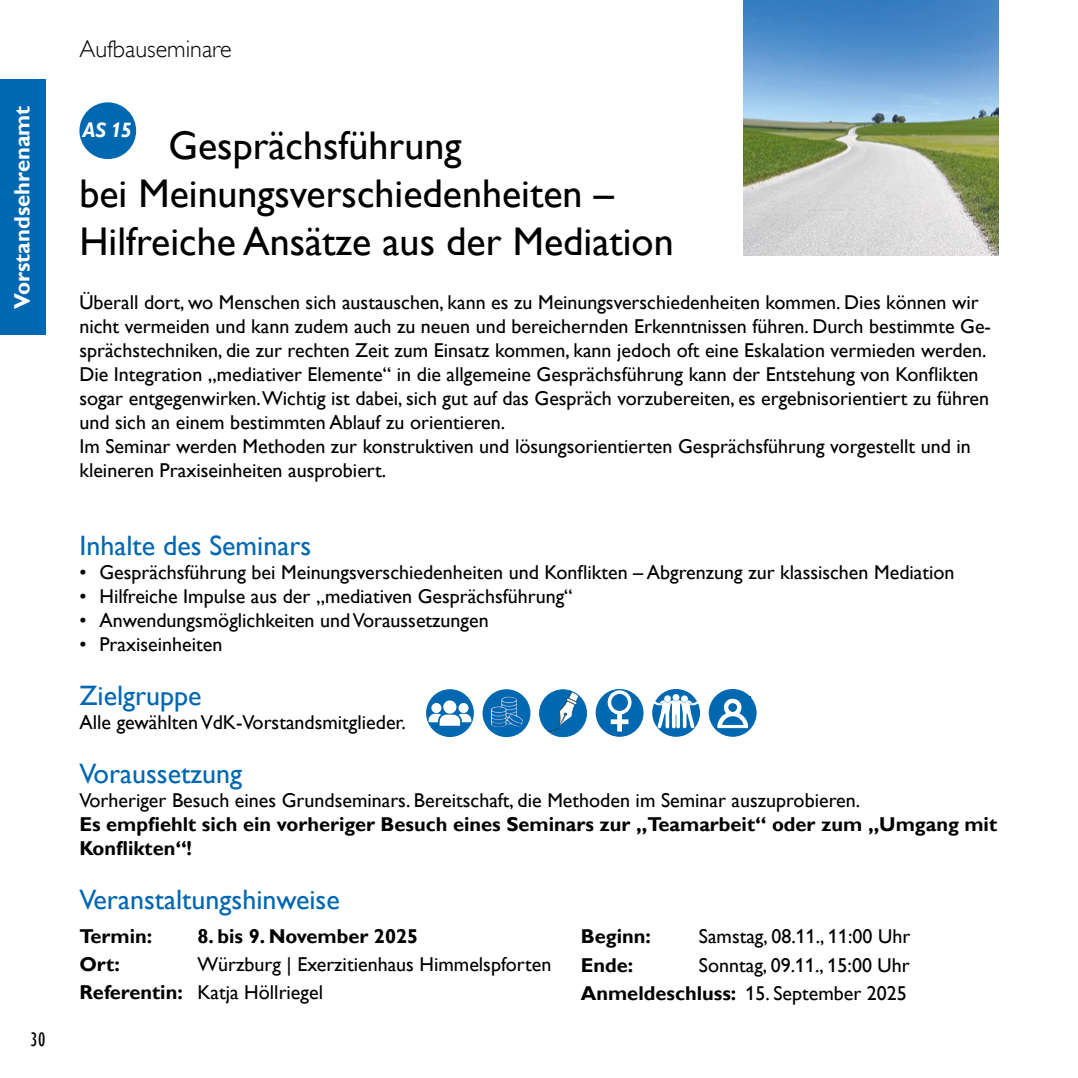
<style>
.page{position:relative;width:1078px;height:1078px;background:#fff}
.page>*{position:absolute;margin:0;border:0;box-sizing:border-box;transform-origin:0 0}
._20_pt{font:40px "Gill Alt One";color:#000}
.Inhalte_14_pt{font:28px "Gill Alt One";color:#0067b1}
.Rubrik{font:300 24px "Gill Alt One";color:#000}
.t1{font:700 22px "Gill Alt One";color:#fff}
.Fließtext_fett{font:italic 700 20.8px "Gill Alt One";color:#fff}
.Fließtext{font:20px/24px "Gill Alt One";color:#000}
.t2{font:700 20px/24px "Gill Alt One";color:#000}
.t3{font:condensed 20px "Gill Sans";color:#000}
.s1{font-weight:700}
</style>
<div class="page">
<div style="left:0;top:79px;width:45px;height:255px;background:#0067b1"></div>
<div style="left:79px;top:102px;width:57px;height:57px;background:#0067b1;border-radius:50%"></div>
<div style="left:595px;top:688px;width:48px;height:48px;background:#0067b1;border-radius:50%"></div>
<svg style="left:607px;top:690px;width:24px;height:41px"></svg>
<div style="left:426px;top:689px;width:48px;height:47px;background:#0067b1;border-radius:50%"></div>
<img style="left:428px;top:700px;width:43px;height:25px">
<div style="left:539px;top:689px;width:47px;height:47px;background:#0067b1;border-radius:50%"></div>
<img style="left:548px;top:691px;width:30px;height:41px">
<div style="left:539px;top:689px;width:48px;height:48px;border:1px solid #0067b1;border-radius:50%"></div>
<svg style="left:652px;top:688px;width:48px;height:48px"></svg>
<img style="left:653px;top:694px;width:35px;height:34px">
<svg style="left:708px;top:688px;width:48px;height:48px"></svg>
<div style="left:715px;top:696px;width:35px;height:32px;background:#0067b1"></div>
<img style="left:717px;top:698px;width:31px;height:30px">
<div style="left:482px;top:689px;width:48px;height:48px;background:#0067b1;border-radius:50%"></div>
<img style="left:490px;top:696px;width:33px;height:31px">
<img style="left:743px;top:0;width:255px;height:255px">
<p class="t1" style="left:9px;top:308px;width:204px;rotate:-90deg">Vorstandsehrenamt</p>
<p class="t3" style="left:30px;top:1027px;width:17px">30</p>
<p class="Rubrik" style="left:79px;top:35px;width:154px">Aufbauseminare</p>
<p class="Fließtext_fett" style="left:83px;top:118px;width:51px">AS 15</p>
<p class="_20_pt" style="left:168px;top:122px;width:294px">Gesprächsführung</p>
<p class="_20_pt" style="left:79px;top:170px;width:535px">bei Meinungsverschiedenheiten –</p>
<p class="_20_pt" style="left:79px;top:218px;width:595px">Hilfreiche Ansätze aus der Mediation</p>
<p class="Fließtext" style="left:79px;top:290px;width:912px">Überall dort, wo Menschen sich austauschen, kann es zu Meinungsverschiedenheiten kommen. Dies können wir nicht vermeiden und kann zudem auch zu neuen und bereichernden Erkenntnissen führen. Durch bestimmte Ge&shy;sprächstechniken, die zur rechten Zeit zum Einsatz kommen, kann jedoch oft eine Eskalation vermieden werden.</p>
<p class="Fließtext" style="left:79px;top:362px;width:911px">Die Integration „mediativer Elemente“ in die allgemeine Gesprächsführung kann der Entstehung von Konflikten sogar entgegenwirken.Wichtig ist dabei, sich gut auf das Gespräch vorzubereiten, es ergebnisorientiert zu führen und sich an einem bestimmten Ablauf zu orientieren.</p>
<p class="Fließtext" style="left:79px;top:434px;width:892px">Im Seminar werden Methoden zur konstruktiven und lösungsorientierten Gesprächsführung vorgestellt und in kleineren Praxiseinheiten ausprobiert.</p>
<p class="Inhalte_14_pt" style="left:79px;top:529px;width:233px">Inhalte des Seminars</p>
<p class="Fließtext" style="left:79px;top:560px;width:876px">• Gesprächsführung bei Meinungsverschiedenheiten und Konflikten – Abgrenzung zur klassischen Mediation</p>
<p class="Fließtext" style="left:79px;top:584px;width:495px">• Hilfreiche Impulse aus der „mediativen Gesprächsführung“</p>
<p class="Fließtext" style="left:79px;top:608px;width:411px">• Anwendungsmöglichkeiten und Voraussetzungen</p>
<p class="Fließtext" style="left:79px;top:632px;width:144px">• Praxiseinheiten</p>
<p class="Inhalte_14_pt" style="left:79px;top:679px;width:124px">Zielgruppe</p>
<p class="Fließtext" style="left:79px;top:710px;width:328px">Alle gewählten VdK-Vorstandsmitglieder.</p>
<p class="Inhalte_14_pt" style="left:79px;top:757px;width:164px">Voraussetzung</p>
<p class="Fließtext" style="left:79px;top:788px;width:782px">Vorheriger Besuch eines Grundseminars. Bereitschaft, die Methoden im Seminar auszuprobieren.</p>
<p class="t2" style="left:79px;top:812px;width:919px">Es empfiehlt sich ein vorheriger Besuch eines Seminars zur „Teamarbeit“ oder zum „Umgang mit<br>Konflikten“!</p>
<p class="Inhalte_14_pt" style="left:79px;top:883px;width:262px">Veranstaltungshinweise</p>
<p class="t2" style="left:79px;top:923px;width:74px">Termin:</p>
<p class="t2" style="left:197px;top:923px;width:222px">8. bis 9. November 2025</p>
<p class="t2" style="left:79px;top:951px;width:42px">Ort:</p>
<p class="Fließtext" style="left:197px;top:951px;width:355px">Würzburg | Exerzitienhaus Himmelspforten</p>
<p class="Fließtext" style="left:79px;top:979px;width:245px"><span class="s1">Referentin:</span> Katja Höllriegel</p>
<p class="t2" style="left:580px;top:924px;width:72px">Beginn:</p>
<p class="Fließtext" style="left:698px;top:924px;width:213px">Samstag, 08.11., 11:00 Uhr</p>
<p class="t2" style="left:580px;top:952px;width:54px">Ende:</p>
<p class="Fließtext" style="left:698px;top:952px;width:212px">Sonntag, 09.11., 15:00 Uhr</p>
<p class="Fließtext" style="left:580px;top:980px;width:327px"><span class="s1">Anmeldeschluss:</span> 15. September 2025</p>
</div>
